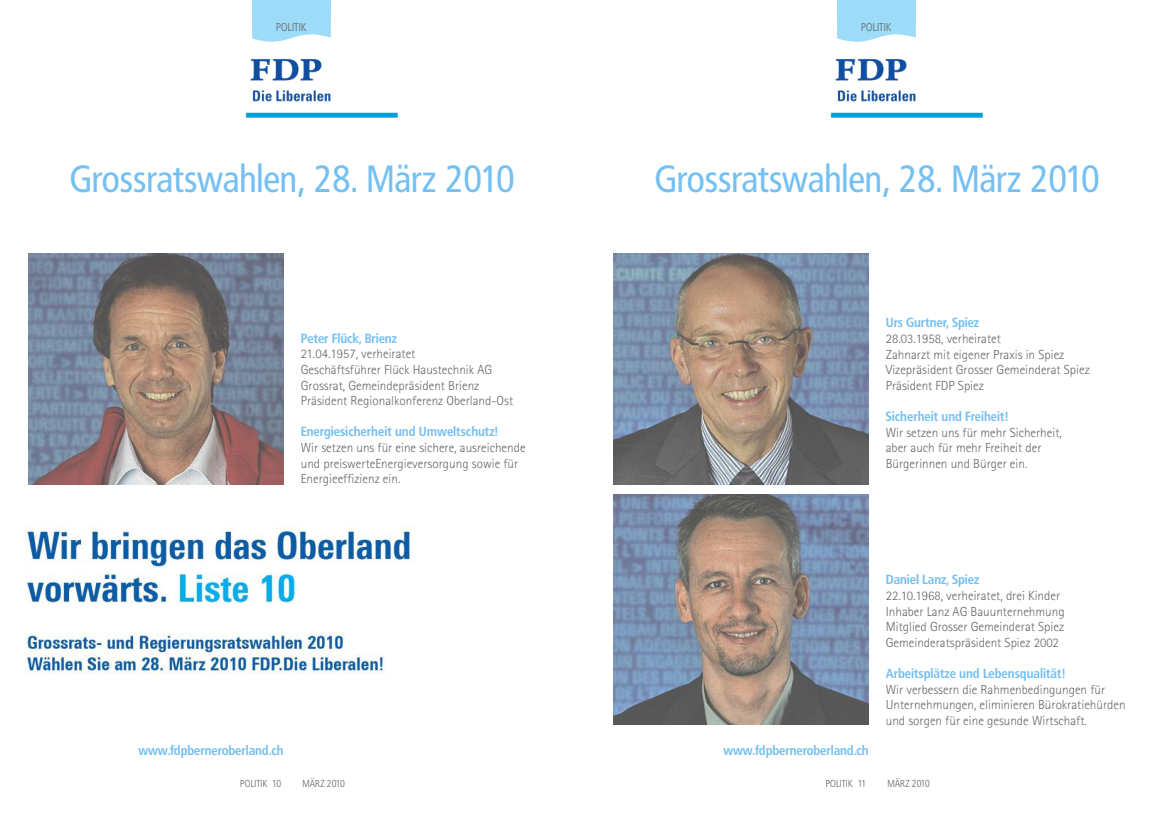
<style>
.page{position:relative;width:1170px;height:815px;background:#fff}
.page>*{position:absolute;margin:0;border:0;box-sizing:border-box;transform-origin:0 0}
.t1{font:37.5px "Frutiger Condensed BQ";color:#75c0f2}
.t2{font:300 13.12px/15.6px "Rotis Sans Serif";color:#646565}
.t3{font:700 13.12px "Frutiger Condensed BQ";letter-spacing:-.005em;color:#75c0f2}
.t4{font:300 11.25px "Frutiger Condensed BQ";letter-spacing:.015em;color:#646565}
.t5{font:300 10px "Frutiger Condensed BQ";color:#646565}
</style>
<div class="page">
<svg style="left:837px;top:0;width:78px;height:42px;background:#a5dff8"></svg>
<img style="left:830px;top:58px;width:153px;height:60px">
<svg style="left:252px;top:0;width:79px;height:42px;background:#a5dff8"></svg>
<img style="left:28px;top:254px;width:255px;height:230px">
<img style="left:613px;top:254px;width:255px;height:230px">
<img style="left:245px;top:58px;width:153px;height:60px">
<img style="left:25px;top:523px;width:389px;height:151px">
<img style="left:613px;top:495px;width:255px;height:230px">
<p class="t4" style="left:276px;top:21px;width:32px">POLITIK</p>
<p class="t4" style="left:861px;top:21px;width:32px">POLITIK</p>
<h1 class="t1" style="left:70px;top:157px;width:446px">Grossratswahlen, 28. März 2010</h1>
<h1 class="t1" style="left:655px;top:157px;width:446px">Grossratswahlen, 28. März 2010</h1>
<p class="t3" style="left:301px;top:331px;width:98px">Peter Flück, Brienz</p>
<p class="t2" style="left:301px;top:347px;width:214px">21.04.1957, verheiratet<br>Geschäftsführer Flück Haustechnik AG Grossrat, Gemeindepräsident Brienz Präsident Regionalkonferenz Oberland-Ost</p>
<p class="t3" style="left:301px;top:424px;width:198px">Energiesicherheit und Umweltschutz!</p>
<p class="t2" style="left:301px;top:441px;width:226px">Wir setzen uns für eine sichere, ausreichende und preiswerteEnergieversorgung sowie für<br>Energieeffizienz ein.</p>
<p class="t3" style="left:885px;top:315px;width:95px">Urs Gurtner, Spiez</p>
<p class="t2" style="left:885px;top:332px;width:205px">28.03.1958, verheiratet<br>Zahnarzt mit eigener Praxis in Spiez<br>Vizepräsident Grosser Gemeinderat Spiez<br>Präsident FDP Spiez</p>
<p class="t3" style="left:885px;top:409px;width:124px">Sicherheit und Freiheit!</p>
<p class="t2" style="left:885px;top:426px;width:178px">Wir setzen uns für mehr Sicherheit, aber auch für mehr Freiheit der<br>Bürgerinnen und Bürger ein.</p>
<p class="t3" style="left:885px;top:572px;width:95px">Daniel Lanz, Spiez</p>
<p class="t2" style="left:885px;top:589px;width:180px">22.10.1968, verheiratet, drei Kinder Inhaber Lanz AG Bauunternehmung Mitglied Grosser Gemeinderat Spiez Gemeinderatspräsident Spiez 2002</p>
<p class="t3" style="left:885px;top:666px;width:181px">Arbeitsplätze und Lebensqualität!</p>
<p class="t2" style="left:885px;top:683px;width:241px">Wir verbessern die Rahmenbedingungen für<br>Unternehmungen, eliminieren Bürokratiehürden und sorgen für eine gesunde Wirtschaft.</p>
<p class="t3" style="left:138px;top:743px;width:147px">www.fdpberneroberland.ch</p>
<p class="t3" style="left:723px;top:743px;width:147px">www.fdpberneroberland.ch</p>
<p class="t5" style="left:240px;top:778px;width:43px">POLITIK 10</p>
<p class="t5" style="left:302px;top:778px;width:44px">MÄRZ 2010</p>
<p class="t5" style="left:825px;top:778px;width:42px">POLITIK 11</p>
<p class="t5" style="left:887px;top:778px;width:44px">MÄRZ 2010</p>
</div>
